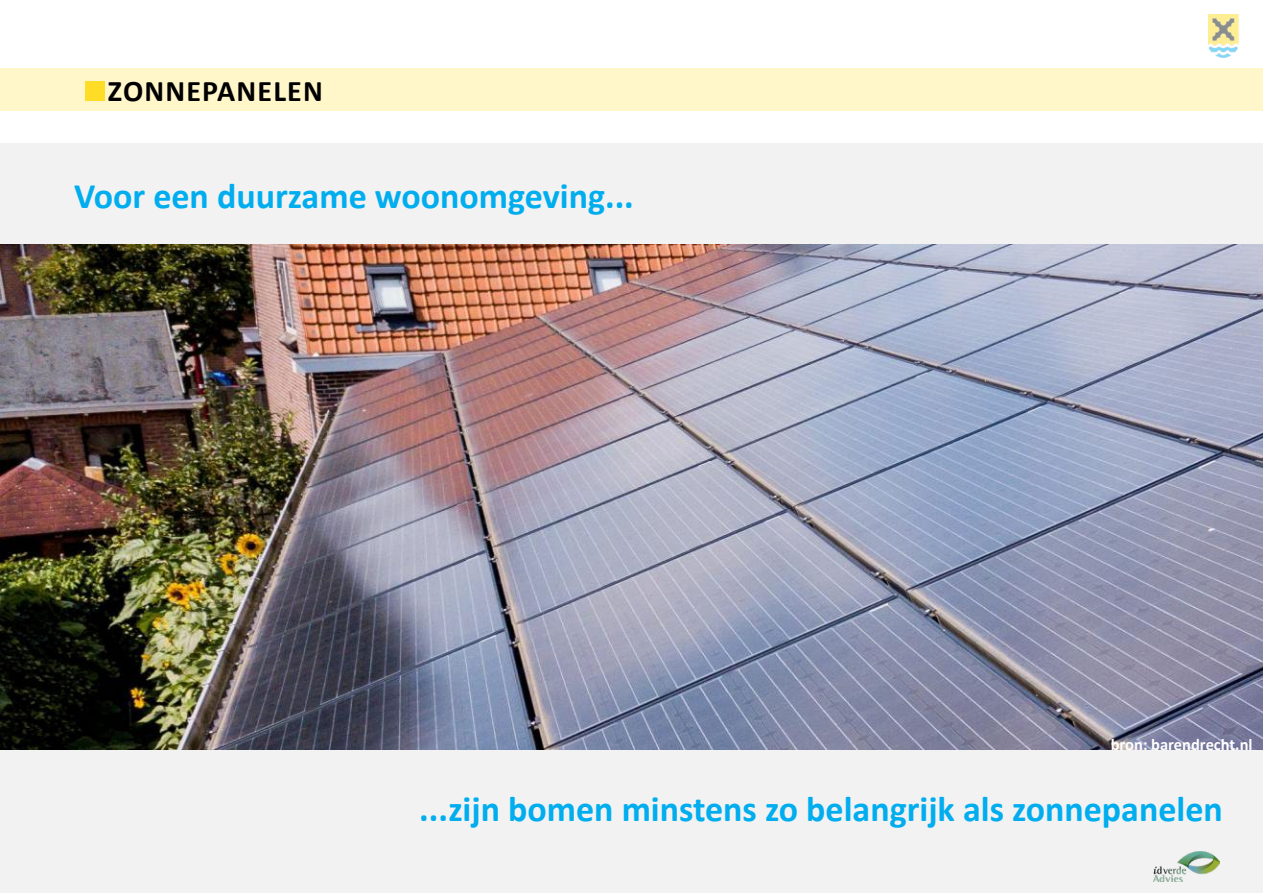
<style>
.page{position:relative;width:1263px;height:893px;background:#fff}
.page>*{position:absolute;margin:0;border:0;box-sizing:border-box;transform-origin:0 0}
.t1{font:700 36px "Calibri";color:#00adee}
.t2{font:700 30px "Calibri";letter-spacing:.04em;color:#000}
.t3{font:700 16.5px "Calibri";color:#fff}
</style>
<div class="page">
<div style="left:0;top:69px;width:1263px;height:42px;background:#fff6c9"></div>
<div style="left:0;top:144px;width:1263px;height:749px;background:#f2f2f2"></div>
<div style="left:85px;top:81px;width:19px;height:19px;background:#ffdd26"></div>
<img style="left:0;top:244px;width:1263px;height:506px">
<img style="left:1154px;top:852px;width:65px;height:29px">
<img style="left:1208px;top:15px;width:31px;height:42px">
<p class="t2" style="left:108px;top:70px;width:216px">ZONNEPANELEN</p>
<p class="t1" style="left:74px;top:171px;width:561px">Voor een duurzame woonomgeving...</p>
<p class="t3" style="left:1111px;top:732px;width:143px">bron: barendrecht.nl</p>
<p class="t1" style="left:419px;top:783px;width:805px">...zijn bomen minstens zo belangrijk als zonnepanelen</p>
</div>
